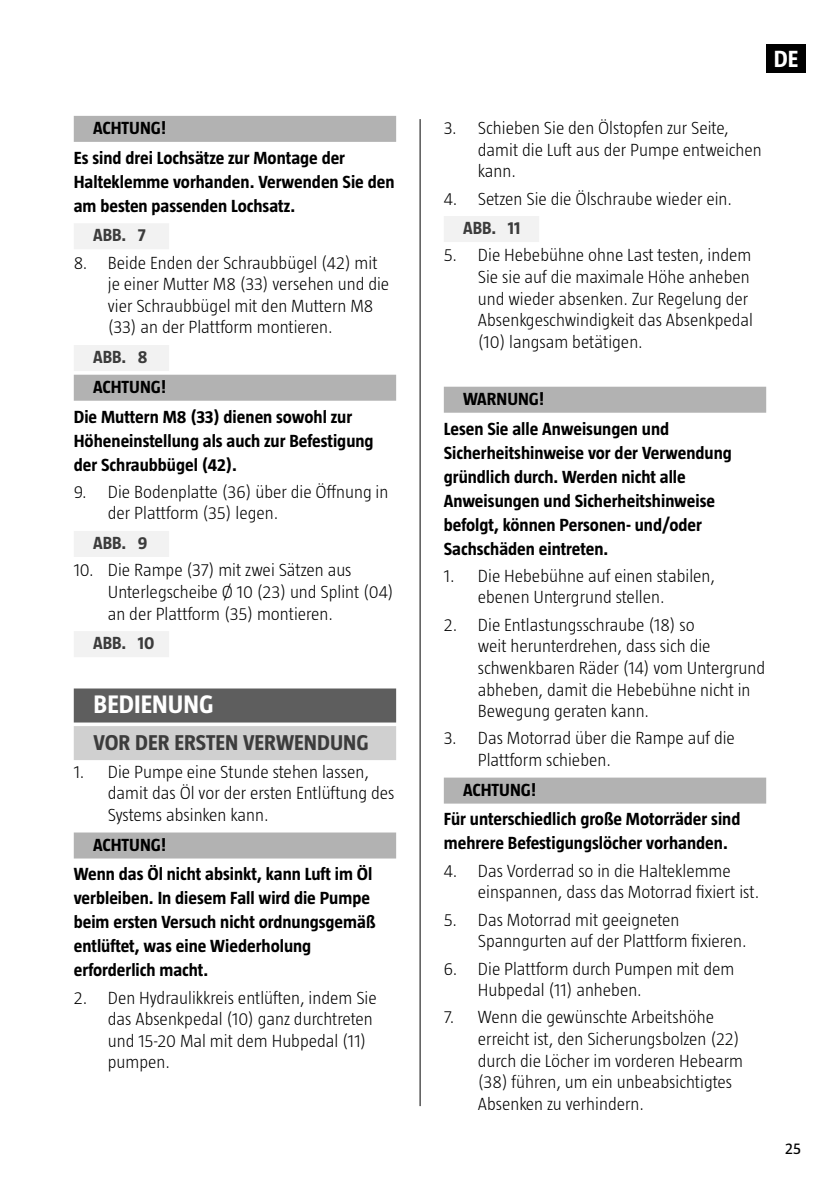
<style>
.page{position:relative;width:840px;height:1191px;background:#fff}
.page>*{position:absolute;margin:0;border:0;box-sizing:border-box;transform-origin:0 0}
.Rubrik{font:700 26px "Taz";color:#fff}
.t1{font:700 24px "Taz";color:#fff}
.Underrubrik{font:700 22px "Taz";color:#3c3c3c}
.t2{font:300 18px/21.6px "Taz";color:#000}
.Brödtext__VARNING__OBS{font:700 18px/24px "Taz";color:#000}
.OBS__DE{font:700 18px "Taz";color:#000}
.t3{font:700 18px "Taz";color:#3c3c3c}
.VARNING__DE{font:700 18px "Taz";color:#000}
.t4{font:16px "Taz";color:#000}
</style>
<div class="page">
<div style="left:765px;top:44px;width:39px;height:28px;background:#000"></div>
<hr style="left:419px;top:119px;width:1px;height:987px;background:#000">
<div style="left:443px;top:216px;width:96px;height:26px;background:#f2f2f2"></div>
<div style="left:443px;top:387px;width:322px;height:26px;background:#b2b2b2"></div>
<div style="left:443px;top:777px;width:322px;height:26px;background:#b2b2b2"></div>
<div style="left:74px;top:116px;width:322px;height:26px;background:#b2b2b2"></div>
<div style="left:74px;top:223px;width:95px;height:26px;background:#f2f2f2"></div>
<div style="left:74px;top:345px;width:95px;height:26px;background:#f2f2f2"></div>
<div style="left:74px;top:375px;width:322px;height:26px;background:#b2b2b2"></div>
<div style="left:74px;top:531px;width:95px;height:26px;background:#f2f2f2"></div>
<div style="left:74px;top:631px;width:95px;height:26px;background:#f2f2f2"></div>
<div style="left:74px;top:688px;width:322px;height:34px;background:#5e5e5e"></div>
<div style="left:74px;top:726px;width:322px;height:34px;background:#d0d0d0"></div>
<div style="left:74px;top:832px;width:322px;height:26px;background:#b2b2b2"></div>
<p class="OBS__DE" style="left:93px;top:118px;width:75px">ACHTUNG!</p>
<p class="Brödtext__VARNING__OBS" style="left:74px;top:145px;width:322px">Es sind drei Lochsätze zur Montage der<br>Halteklemme vorhanden. Verwenden Sie den am besten passenden Lochsatz.</p>
<p class="t3" style="left:93px;top:225px;width:54px">ABB. 7</p>
<p class="t2" style="left:108px;top:251px;width:283px;text-indent:-34px">8. Beide Enden der Schraubbügel (42) mit je einer Mutter M8 (33) versehen und die vier Schraubbügel mit den Muttern M8 (33) an der Plattform montieren.</p>
<p class="t3" style="left:93px;top:347px;width:56px">ABB. 8</p>
<p class="OBS__DE" style="left:93px;top:377px;width:75px">ACHTUNG!</p>
<p class="Brödtext__VARNING__OBS" style="left:74px;top:404px;width:301px">Die Muttern M8 (33) dienen sowohl zur<br>Höheneinstellung als auch zur Befestigung der Schraubbügel (42).</p>
<p class="t2" style="left:108px;top:481px;width:282px;text-indent:-34px">9. Die Bodenplatte (36) über die Öffnung in der Plattform (35) legen.</p>
<p class="t3" style="left:93px;top:533px;width:56px">ABB. 9</p>
<p class="t2" style="left:108px;top:559px;width:287px;text-indent:-34px">10. Die Rampe (37) mit zwei Sätzen aus<br>Unterlegscheibe Ø 10 (23) und Splint (04) an der Plattform (35) montieren.</p>
<p class="t3" style="left:93px;top:633px;width:63px">ABB. 10</p>
<p class="Rubrik" style="left:94px;top:690px;width:121px">BEDIENUNG</p>
<p class="Underrubrik" style="left:94px;top:730px;width:276px">VOR DER ERSTEN VERWENDUNG</p>
<p class="t2" style="left:108px;top:760px;width:288px;text-indent:-34px">1. Die Pumpe eine Stunde stehen lassen, damit das Öl vor der ersten Entlüftung des<br>Systems absinken kann.</p>
<p class="OBS__DE" style="left:93px;top:834px;width:75px">ACHTUNG!</p>
<p class="Brödtext__VARNING__OBS" style="left:74px;top:862px;width:303px">Wenn das Öl nicht absinkt, kann Luft im Öl verbleiben. In diesem Fall wird die Pumpe beim ersten Versuch nicht ordnungsgemäß entlüftet, was eine Wiederholung erforderlich macht.</p>
<p class="t2" style="left:108px;top:986px;width:270px;text-indent:-34px">2. Den Hydraulikkreis entlüften, indem Sie das Absenkpedal (10) ganz durchtreten und 15-20 Mal mit dem Hubpedal (11) pumpen.</p>
<h2 class="t1" style="left:773px;top:45px;width:26px">DE</h2>
<p class="t2" style="left:477px;top:117px;width:285px;text-indent:-34px">3. Schieben Sie den Ölstopfen zur Seite, damit die Luft aus der Pumpe entweichen kann.</p>
<p class="t2" style="left:443px;top:187px;width:289px">4. Setzen Sie die Ölschraube wieder ein.</p>
<p class="t3" style="left:463px;top:218px;width:59px">ABB. 11</p>
<p class="t2" style="left:477px;top:244px;width:276px;text-indent:-34px">5. Die Hebebühne ohne Last testen, indem Sie sie auf die maximale Höhe anheben und wieder absenken. Zur Regelung der Absenkgeschwindigkeit das Absenkpedal (10) langsam betätigen.</p>
<p class="VARNING__DE" style="left:463px;top:389px;width:83px">WARNUNG!</p>
<p class="Brödtext__VARNING__OBS" style="left:443px;top:416px;width:289px">Lesen Sie alle Anweisungen und Sicherheitshinweise vor der Verwendung gründlich durch. Werden nicht alle Anweisungen und Sicherheitshinweise befolgt, können Personen- und/oder Sachschäden eintreten.</p>
<p class="t2" style="left:477px;top:565px;width:239px;text-indent:-34px">1. Die Hebebühne auf einen stabilen, ebenen Untergrund stellen.</p>
<p class="t2" style="left:477px;top:613px;width:289px;text-indent:-34px">2. Die Entlastungsschraube (18) so<br>weit herunterdrehen, dass sich die schwenkbaren Räder (14) vom Untergrund abheben, damit die Hebebühne nicht in Bewegung geraten kann.</p>
<p class="t2" style="left:477px;top:727px;width:258px;text-indent:-34px">3. Das Motorrad über die Rampe auf die<br>Plattform schieben.</p>
<p class="OBS__DE" style="left:463px;top:779px;width:75px">ACHTUNG!</p>
<p class="Brödtext__VARNING__OBS" style="left:443px;top:807px;width:298px">Für unterschiedlich große Motorräder sind mehrere Befestigungslöcher vorhanden.</p>
<p class="t2" style="left:477px;top:859px;width:283px;text-indent:-34px">4. Das Vorderrad so in die Halteklemme einspannen, dass das Motorrad fixiert ist.</p>
<p class="t2" style="left:477px;top:908px;width:270px;text-indent:-34px">5. Das Motorrad mit geeigneten<br>Spanngurten auf der Plattform fixieren.</p>
<p class="t2" style="left:477px;top:957px;width:258px;text-indent:-34px">6. Die Plattform durch Pumpen mit dem<br>Hubpedal (11) anheben.</p>
<p class="t2" style="left:477px;top:1006px;width:267px;text-indent:-34px">7. Wenn die gewünschte Arbeitshöhe erreicht ist, den Sicherungsbolzen (22) durch die Löcher im vorderen Hebearm (38) führen, um ein unbeabsichtigtes Absenken zu verhindern.</p>
<p class="t4" style="left:784px;top:1139px;width:17px">25</p>
</div>
